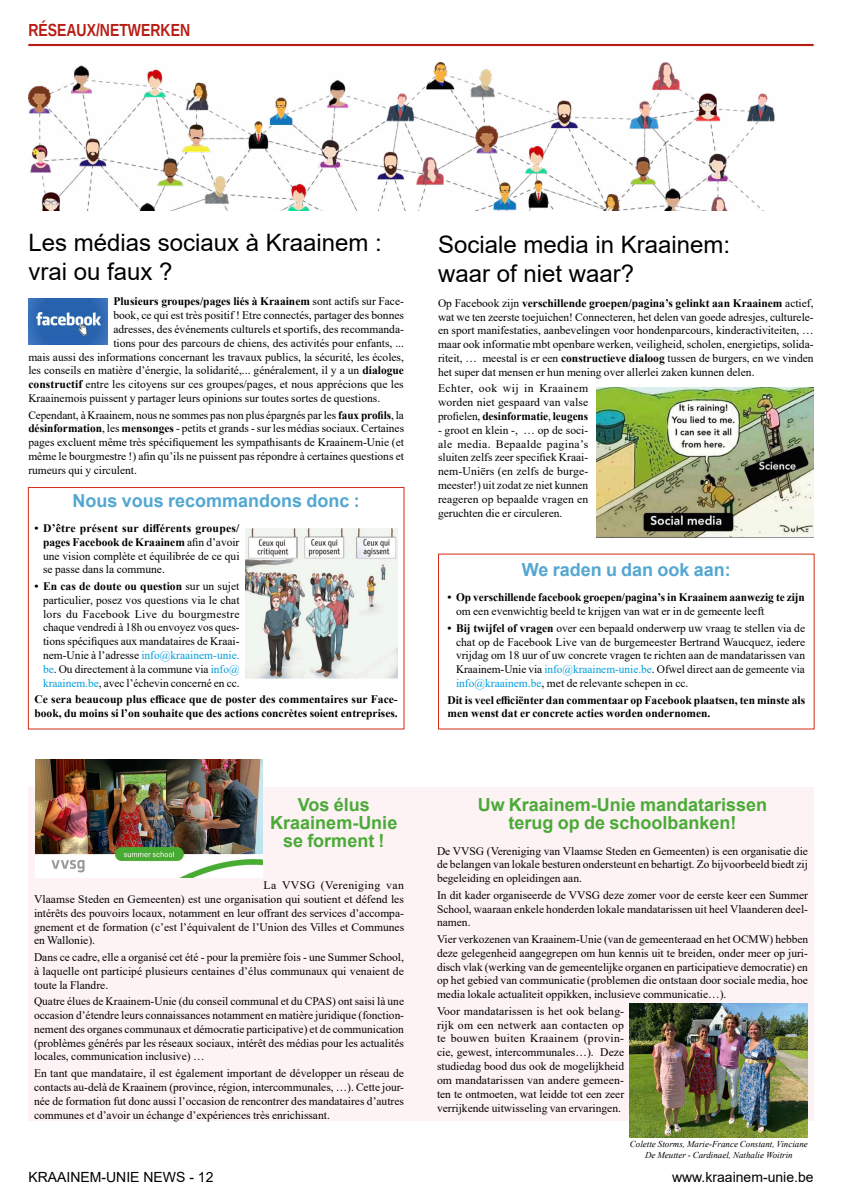
<style>
.page{position:relative;width:842px;height:1191px;background:#fff}
.page>*{position:absolute;margin:0;border:0;box-sizing:border-box;transform-origin:0 0}
.t1{font:24px/28.8px "Arial";color:#000}
.t2{font:700 18px/18px "Arial";color:#4baa37;text-align:center}
.t3{font:700 18px "Arial";color:#53a7d1}
.t4{font:700 17.5px "Liberation Sans";color:#b71d15;scale:.8 1}
.t5{font:14px "Arial";color:#000}
.t6{font:11.5px/13.8px "Times New Roman";color:#000;text-align:justify}
.t7{font:700 11.5px/13.8px "Times New Roman";color:#000}
.t8{font:italic 9px/10.8px "Times New Roman";color:#000;text-align:center}
.s1{font-weight:400}
.s2{font-weight:700}
.s3{color:#009ddd}
</style>
<div class="page">
<hr style="left:28px;top:44px;width:786px;height:2px;background:#b71d15">
<div style="left:28px;top:487px;width:376px;height:242px;border:1px solid #d42b14"></div>
<img style="left:28px;top:62px;width:747px;height:148px">
<img style="left:245px;top:529px;width:153px;height:150px">
<img style="left:597px;top:387px;width:217px;height:150px">
<img style="left:28px;top:298px;width:80px;height:46px">
<div style="left:28px;top:787px;width:393px;height:333px;background:#fdf2f4"></div>
<div style="left:420px;top:787px;width:394px;height:333px;background:#fdf2f4"></div>
<img style="left:630px;top:1003px;width:178px;height:134px">
<img style="left:35px;top:760px;width:227px;height:117px">
<h3 class="t4" style="left:28px;top:18px;width:204px">RÉSEAUX/NETWERKEN</h3>
<h1 class="t1" style="left:28px;top:228px;width:355px">Les médias sociaux à Kraainem : vrai ou faux ?</h1>
<p class="t7" style="left:113px;top:294px;width:292px">Plusieurs groupes/pages liés à Kraainem <span class="s1">sont actifs sur Face-</span></p>
<p class="t6" style="left:113px;top:308px;width:292px">book, ce qui est très positif ! Etre connectés, partager des bonnes</p>
<p class="t6" style="left:113px;top:322px;width:292px">adresses, des événements culturels et sportifs, des recommanda-</p>
<p class="t6" style="left:113px;top:336px;width:292px">tions pour des parcours de chiens, des activités pour enfants, ...</p>
<p class="t6" style="left:28px;top:349px;width:377px">mais aussi des informations concernant les travaux publics, la sécurité, les écoles,</p>
<p class="t6" style="left:28px;top:363px;width:377px">les conseils en matière d’énergie, la solidarité,... généralement, il y a un <span class="s2">dialogue</span></p>
<p class="t6" style="left:28px;top:377px;width:377px"><span class="s2">constructif</span> entre les citoyens sur ces groupes/pages, et nous apprécions que les</p>
<p class="t6" style="left:28px;top:391px;width:353px">Kraainemois puissent y partager leurs opinions sur toutes sortes de questions.</p>
<p class="t6" style="left:28px;top:407px;width:377px">Cependant, à Kraainem, nous ne sommes pas non plus épargnés par les <span class="s2">faux profils</span>, la <span class="s2">désinformation</span>, les <span class="s2">mensonges</span> - petits et grands - sur les médias sociaux. Certaines pages excluent même très spécifiquement les sympathisants de Kraainem-Unie (et même le bourgmestre !) afin qu’ils ne puissent pas répondre à certaines questions et rumeurs qui y circulent.</p>
<h2 class="t3" style="left:73px;top:488px;width:289px">Nous vous recommandons donc :</h2>
<p class="t6" style="left:43px;top:521px;width:198px;text-indent:-9px"><span class="s2">• D’être présent sur différents groupes/ pages Facebook de Kraainem</span> afin d’avoir une vision complète et équilibrée de ce qui se passe dans la commune.</p>
<p class="t6" style="left:43px;top:579px;width:198px;text-indent:-8px"><span class="s2">• En cas de doute ou question</span> sur un sujet particulier, posez vos questions via le chat lors du Facebook Live du bourgmestre chaque vendredi à 18h ou envoyez vos ques&shy;tions spécifiques aux mandataires de Kraai&shy;nem-Unie à l’adresse <span class="s3">info@kraainem-unie. be</span>. Ou directement à la commune via <span class="s3">info@ kraainem.be</span>, avec l’échevin concerné en cc.</p>
<p class="t7" style="left:35px;top:692px;width:365px">Ce sera beaucoup plus efficace que de poster des commentaires sur Face&shy;book, du moins si l’on souhaite que des actions concrètes soient entreprises.</p>
<h2 class="t2" style="left:270px;top:796px;width:129px">Vos élus<br>Kraainem-Unie se forment !</h2>
<p class="t6" style="left:34px;top:878px;width:372px;text-indent:230px">La VVSG (Vereniging van Vlaamse Steden en Gemeenten) est une organisation qui soutient et défend les intérêts des pouvoirs locaux, notamment en leur offrant des services d’accompa&shy;gnement et de formation (c’est l’équivalent de l’Union des Villes et Communes en Wallonie).</p>
<p class="t6" style="left:34px;top:950px;width:371px">Dans ce cadre, elle a organisé cet été - pour la première fois - une Summer School, à laquelle ont participé plusieurs centaines d’élus communaux qui venaient de toute la Flandre.</p>
<p class="t6" style="left:34px;top:994px;width:372px">Quatre élues de Kraainem-Unie (du conseil communal et du CPAS) ont saisi là une occasion d’étendre leurs connaissances notamment en matière juridique (fonction&shy;nement des organes communaux et démocratie participative) et de communication (problèmes générés par les réseaux sociaux, intérêt des médias pour les actualités locales, communication inclusive) …</p>
<p class="t6" style="left:34px;top:1066px;width:371px">En tant que mandataire, il est également important de développer un réseau de contacts au-delà de Kraainem (province, région, intercommunales, …). Cette jour&shy;née de formation fut donc aussi l’occasion de rencontrer des mandataires d’autres communes et d’avoir un échange d’expériences très enrichissant.</p>
<h1 class="t1" style="left:438px;top:230px;width:294px">Sociale media in Kraainem: waar of niet waar?</h1>
<p class="t6" style="left:438px;top:296px;width:377px">Op Facebook zijn <span class="s2">verschillende groepen/pagina’s gelinkt aan Kraainem</span> actief, wat we ten zeerste toejuichen! Connecteren, het delen van goede adresjes, culturele&shy;en sport manifestaties, aanbevelingen voor hondenparcours, kinderactiviteiten, … maar ook informatie mbt openbare werken, veiligheid, scholen, energietips, solida&shy;riteit, … meestal is er een <span class="s2">constructieve dialoog</span> tussen de burgers, en we vinden het super dat mensen er hun mening over allerlei zaken kunnen delen.</p>
<p class="t6" style="left:438px;top:381px;width:152px">Echter, ook wij in Kraainem worden niet gespaard van valse profielen, <span class="s2">desinformatie</span>, <span class="s2">leugens</span></p>
<p class="t6" style="left:438px;top:423px;width:152px">- groot en klein -, … op de soci&shy;ale media. Bepaalde pagina’s sluiten zelfs zeer specifiek Kraai&shy;nem-Uniërs (en zelfs de burge&shy;meester!) uit zodat ze niet kunnen reageren op bepaalde vragen en geruchten die er circuleren.</p>
<h2 class="t3" style="left:522px;top:557px;width:210px">We raden u dan ook aan:</h2>
<p class="t7" style="left:447px;top:590px;width:359px">• Op verschillende facebook groepen/pagina’s in Kraainem aanwezig te zijn</p>
<p class="t6" style="left:456px;top:604px;width:310px">om een evenwichtig beeld te krijgen van wat er in de gemeente leeft</p>
<p class="t6" style="left:456px;top:620px;width:351px;text-indent:-8px"><span class="s2">• Bij twijfel of vragen</span> over een bepaald onderwerp uw vraag te stellen via de chat op de Facebook Live van de burgemeester Bertrand Waucquez, iedere vrijdag om 18 uur of uw concrete vragen te richten aan de mandatarissen van Kraainem-Unie via <span class="s3">info@kraainem-unie.be</span>. Ofwel direct aan de gemeente via <span class="s3">info@kraainem.be</span>, met de relevante schepen in cc.</p>
<p class="t7" style="left:447px;top:692px;width:359px">Dit is veel efficiënter dan commentaar op Facebook plaatsen, ten minste als men wenst dat er concrete acties worden ondernomen.</p>
<h2 class="t2" style="left:478px;top:796px;width:291px">Uw Kraainem-Unie mandatarissen terug op de schoolbanken!</h2>
<p class="t6" style="left:437px;top:843px;width:372px">De VVSG (Vereniging van Vlaamse Steden en Gemeenten) is een organisatie die de belangen van lokale besturen ondersteunt en behartigt. Zo bijvoorbeeld biedt zij begeleiding en opleidingen aan.</p>
<p class="t6" style="left:437px;top:887px;width:372px">In dit kader organiseerde de VVSG deze zomer voor de eerste keer een Summer School, waaraan enkele honderden lokale mandatarissen uit heel Vlaanderen deel&shy;namen.</p>
<p class="t6" style="left:437px;top:932px;width:373px">Vier verkozenen van Kraainem-Unie (van de gemeenteraad en het OCMW) hebben deze gelegenheid aangegrepen om hun kennis uit te breiden, onder meer op juri&shy;disch vlak (werking van de gemeentelijke organen en participatieve democratie) en op het gebied van communicatie (problemen die ontstaan door sociale media, hoe media lokale actualiteit oppikken, inclusieve communicatie…).</p>
<p class="t6" style="left:437px;top:1003px;width:189px">Voor mandatarissen is het ook belang&shy;rijk om een netwerk aan contacten op te bouwen buiten Kraainem (provin&shy;cie, gewest, intercommunales…). Deze studiedag bood dus ook de mogelijkheid om mandatarissen van andere gemeen&shy;ten te ontmoeten, wat leidde tot een zeer verrijkende uitwisseling van ervaringen.</p>
<p class="t8" style="left:630px;top:1138px;width:179px">Colette Storms, Marie-France Constant, Vinciane<br>De Meutter - Cardinael, Nathalie Woitrin</p>
<p class="t5" style="left:28px;top:1167px;width:187px">KRAAINEM-UNIE NEWS - 12</p>
<p class="t5" style="left:672px;top:1167px;width:143px">www.kraainem-unie.be</p>
</div>
